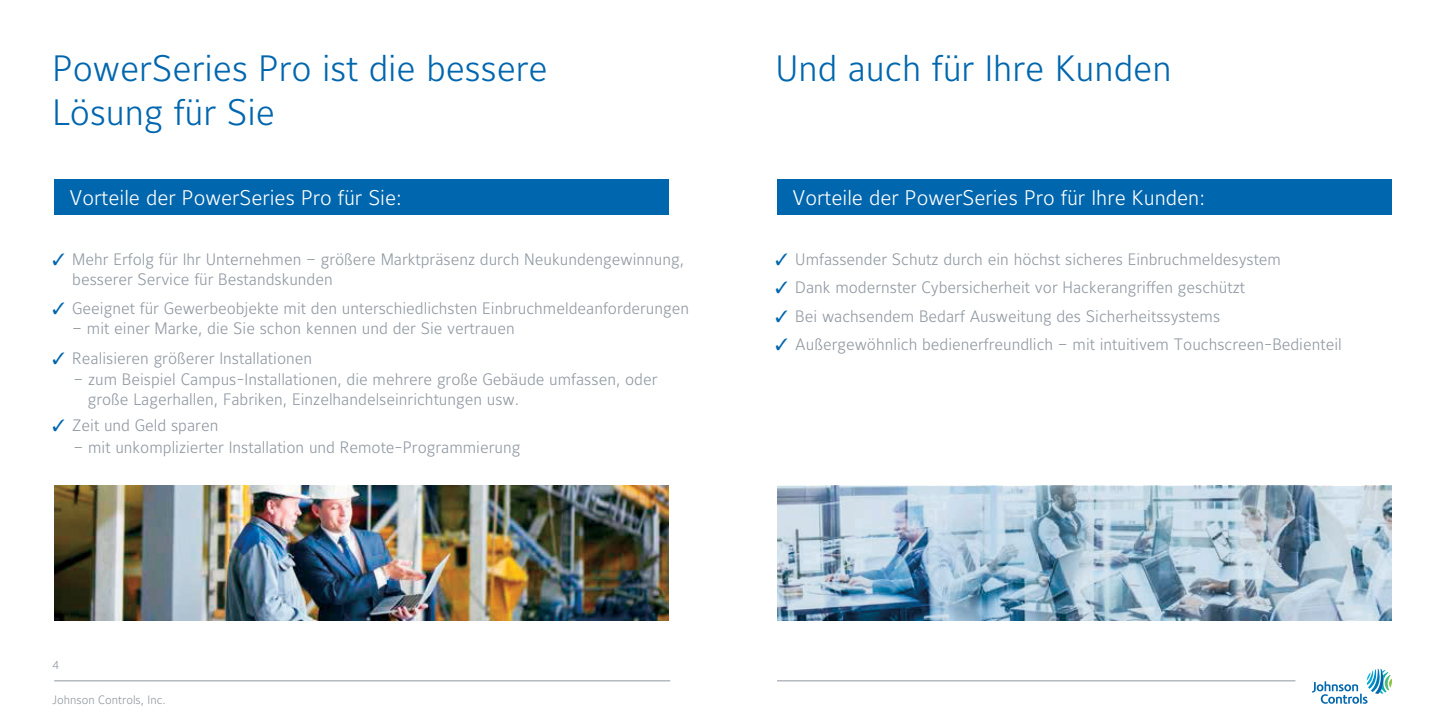
<style>
.page{position:relative;width:1446px;height:723px;background:#fff}
.page>*{position:absolute;margin:0;border:0;box-sizing:border-box;transform-origin:0 0}
.t1{font:300 36.3px/43.7px "Maurea Jci Lf ML";color:#0066ae}
.t2{font:300 21px "Maurea Jci Lf ML";color:#fff}
.t3{font:300 16.35px/19.6px "Maurea Jci Lf ML";color:#8f98a1}
.t4{font:300 12px "Maurea Jci Lf ML";color:#8f98a1}
.s1{color:#0066ae}
</style>
<div class="page">
<hr style="left:777px;top:680px;width:518px;height:1px;background:#8f98a1">
<svg style="left:1312px;top:669px;width:80px;height:35px"></svg>
<hr style="left:54px;top:680px;width:616px;height:1px;background:#8f98a1">
<div style="left:54px;top:180px;width:615px;height:35px;background:#0066ae"></div>
<div style="left:777px;top:180px;width:615px;height:35px;background:#0066ae"></div>
<img style="left:777px;top:486px;width:615px;height:134px">
<img style="left:54px;top:486px;width:615px;height:134px">
<h1 class="t1" style="left:52px;top:46px;width:497px">PowerSeries Pro ist die bessere<br>Lösung für Sie</h1>
<h1 class="t1" style="left:775px;top:46px;width:398px">Und auch für Ihre Kunden</h1>
<p class="t2" style="left:69px;top:185px;width:334px">Vorteile der PowerSeries Pro für Sie:</p>
<p class="t2" style="left:792px;top:185px;width:414px">Vorteile der PowerSeries Pro für Ihre Kunden:</p>
<p class="t3" style="left:72px;top:250px;width:613px;text-indent:-20px"><span class="s1">✓</span> Mehr Erfolg für Ihr Unternehmen – größere Marktpräsenz durch Neukundengewinnung, besserer Service für Bestandskunden</p>
<p class="t3" style="left:52px;top:298px;width:638px"><span class="s1">✓</span> Geeignet für Gewerbeobjekte mit den unterschiedlichsten Einbruchmeldeanforderungen</p>
<p class="t3" style="left:72px;top:318px;width:444px">– mit einer Marke, die Sie schon kennen und der Sie vertrauen</p>
<p class="t3" style="left:52px;top:348px;width:261px"><span class="s1">✓</span> Realisieren größerer Installationen</p>
<p class="t3" style="left:88px;top:369px;width:571px;text-indent:-14px">– zum Beispiel Campus-Installationen, die mehrere große Gebäude umfassen, oder große Lagerhallen, Fabriken, Einzelhandelseinrichtungen usw.</p>
<p class="t3" style="left:52px;top:415px;width:167px"><span class="s1">✓</span> Zeit und Geld sparen</p>
<p class="t3" style="left:74px;top:437px;width:448px">– mit unkomplizierter Installation und Remote-Programmierung</p>
<p class="t4" style="left:52px;top:657px;width:8px">4</p>
<p class="t4" style="left:52px;top:692px;width:115px">Johnson Controls, Inc.</p>
<p class="t3" style="left:775px;top:249px;width:507px"><span class="s1">✓</span> Umfassender Schutz durch ein höchst sicheres Einbruchmeldesystem</p>
<p class="t3" style="left:775px;top:277px;width:471px"><span class="s1">✓</span> Dank modernster Cybersicherheit vor Hackerangriffen geschützt</p>
<p class="t3" style="left:775px;top:306px;width:446px"><span class="s1">✓</span> Bei wachsendem Bedarf Ausweitung des Sicherheitssystems</p>
<p class="t3" style="left:775px;top:334px;width:568px"><span class="s1">✓</span> Außergewöhnlich bedienerfreundlich – mit intuitivem Touchscreen-Bedienteil</p>
</div>
